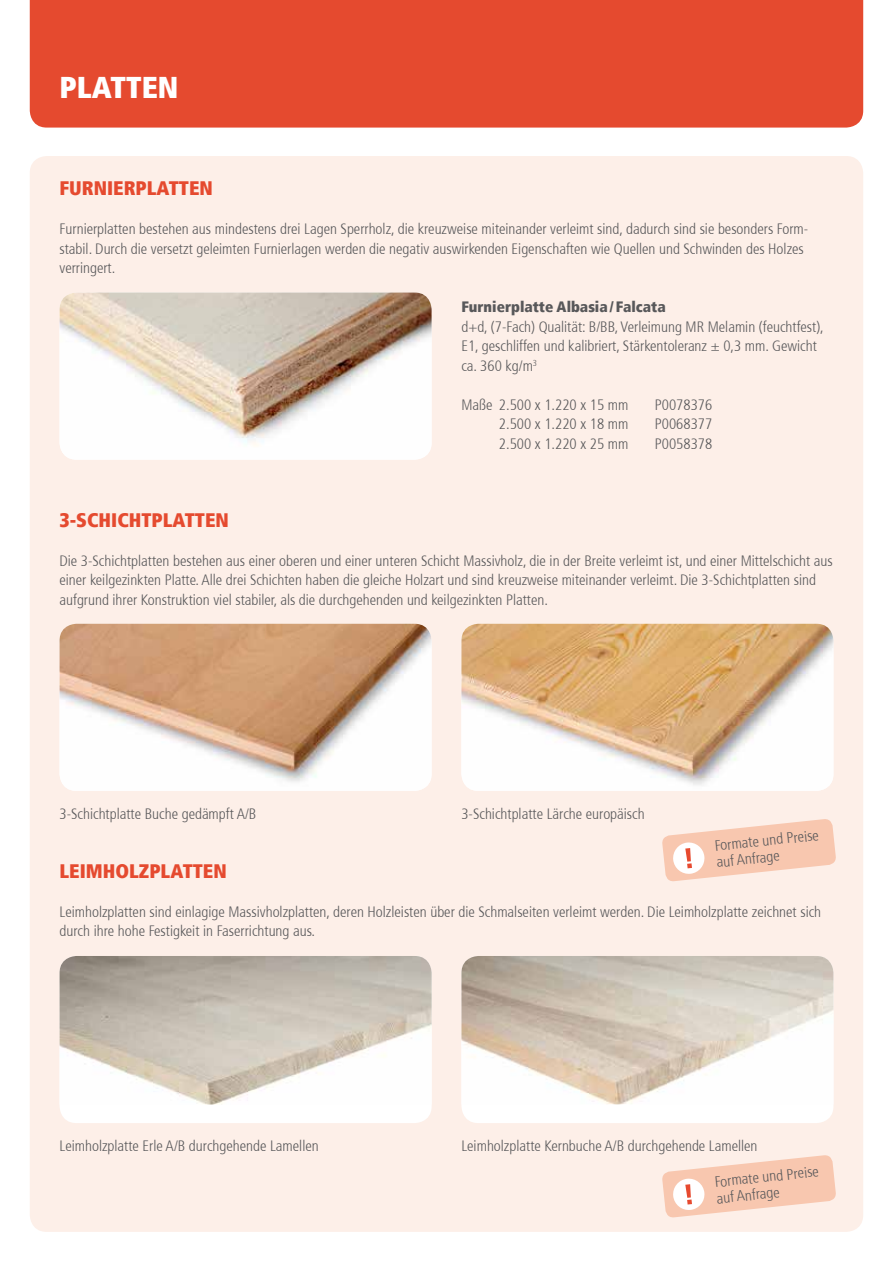
<style>
.page{position:relative;width:893px;height:1263px;background:#fff}
.page>*{position:absolute;margin:0;border:0;box-sizing:border-box;transform-origin:0 0}
.t1{font:900 condensed 30px "Frutiger";color:#fff}
.t2{font:900 condensed 19.5px "Frutiger";color:#e54a2f}
.t3{font:300 condensed 15px/19.5px "Frutiger";color:#58585a}
.t4{font:900 condensed 15px "Frutiger";color:#58585a}
</style>
<div class="page">
<div style="left:30px;top:156px;width:833px;height:1076px;background:#fdefe8;border-radius:17px"></div>
<div style="left:30px;top:0;width:833px;height:128px;background:#e54a2f"></div>
<img style="left:461px;top:624px;width:372px;height:167px">
<div style="left:461px;top:956px;width:372px;height:167px;background:#fff;border-radius:17px"></div>
<img style="left:461px;top:956px;width:372px;height:148px">
<img style="left:60px;top:624px;width:372px;height:167px">
<svg style="left:662px;top:819px;width:174px;height:63px"></svg>
<svg style="left:662px;top:1155px;width:174px;height:63px"></svg>
<div style="left:60px;top:956px;width:372px;height:167px;background:#fff;border-radius:17px"></div>
<img style="left:60px;top:956px;width:372px;height:148px">
<img style="left:60px;top:293px;width:372px;height:167px">
<h1 class="t1" style="left:60px;top:69px;width:120px">PLATTEN</h1>
<h2 class="t2" style="left:59px;top:176px;width:155px">FURNIERPLATTEN</h2>
<p class="t3" style="left:60px;top:219px;width:750px">Furnierplatten bestehen aus mindestens drei Lagen Sperrholz, die kreuzweise miteinander verleimt sind, dadurch sind sie besonders Form&shy;stabil. Durch die versetzt geleimten Furnierlagen werden die negativ auswirkenden Eigenschaften wie Quellen und Schwinden des Holzes verringert.</p>
<p class="t4" style="left:461px;top:298px;width:206px">Furnierplatte Albasia/Falcata</p>
<p class="t3" style="left:461px;top:317px;width:364px">d+d, (7-Fach) Qualität: B/BB, Verleimung MR Melamin (feuchtfest),<br>E1, geschliffen und kalibriert, Stärkentoleranz ± 0,3 mm. Gewicht ca. 360 kg/m<sup>3</sup></p>
<p class="t3" style="left:461px;top:395px;width:168px">Maße 2.500 x 1.220 x 15 mm</p>
<p class="t3" style="left:655px;top:395px;width:59px">P0078376</p>
<p class="t3" style="left:499px;top:414px;width:131px">2.500 x 1.220 x 18 mm</p>
<p class="t3" style="left:655px;top:414px;width:59px">P0068377</p>
<p class="t3" style="left:499px;top:434px;width:131px">2.500 x 1.220 x 25 mm</p>
<p class="t3" style="left:655px;top:434px;width:59px">P0058378</p>
<h2 class="t2" style="left:60px;top:508px;width:171px">3-SCHICHTPLATTEN</h2>
<p class="t3" style="left:60px;top:551px;width:775px">Die 3-Schichtplatten bestehen aus einer oberen und einer unteren Schicht Massivholz, die in der Breite verleimt ist, und einer Mittelschicht aus einer keilgezinkten Platte. Alle drei Schichten haben die gleiche Holzart und sind kreuzweise miteinander verleimt. Die 3-Schichtplatten sind aufgrund ihrer Konstruktion viel stabiler, als die durchgehenden und keilgezinkten Platten.</p>
<p class="t3" style="left:60px;top:804px;width:198px">3-Schichtplatte Buche gedämpft A/B</p>
<h2 class="t2" style="left:60px;top:859px;width:169px">LEIMHOLZPLATTEN</h2>
<p class="t3" style="left:461px;top:804px;width:185px">3-Schichtplatte Lärche europäisch</p>
<p class="t3" style="left:714px;top:838px;width:106px;line-height:16.5px;rotate:-6deg">Formate und Preise auf Anfrage</p>
<p class="t3" style="left:60px;top:902px;width:763px">Leimholzplatten sind einlagige Massivholzplatten, deren Holzleisten über die Schmalseiten verleimt werden. Die Leimholzplatte zeichnet sich durch ihre hohe Festigkeit in Faserrichtung aus.</p>
<p class="t3" style="left:60px;top:1136px;width:261px">Leimholzplatte Erle A/B durchgehende Lamellen</p>
<p class="t3" style="left:461px;top:1136px;width:298px">Leimholzplatte Kernbuche A/B durchgehende Lamellen</p>
<p class="t3" style="left:714px;top:1174px;width:106px;line-height:16.5px;rotate:-6deg">Formate und Preise auf Anfrage</p>
</div>
